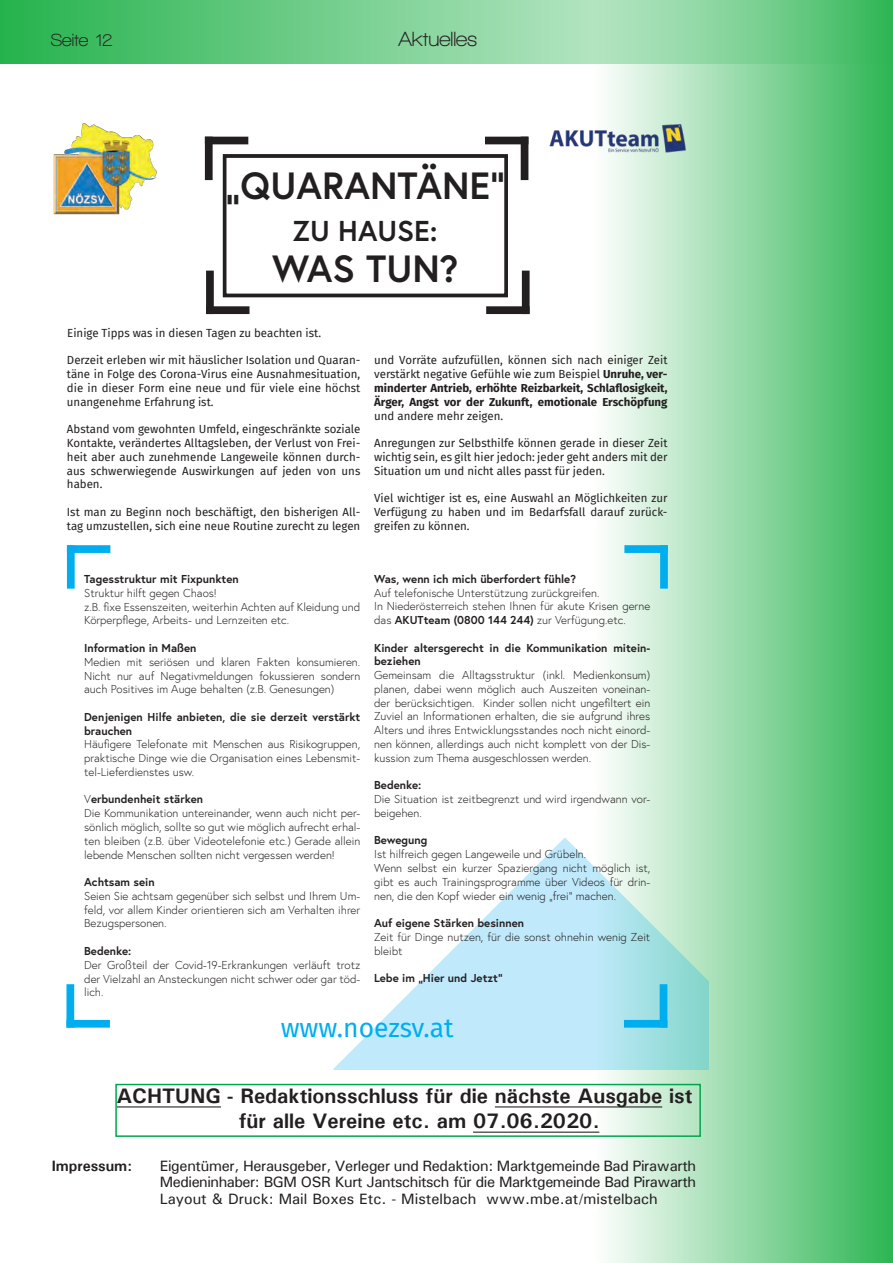
<style>
.page{position:relative;width:893px;height:1263px;background:#fff}
.page>*{position:absolute;margin:0;border:0;box-sizing:border-box;transform-origin:0 0}
.t1{font:700 37.8px "Europa";color:#231f20}
.t2{font:700 28.65px "Europa";color:#231f20}
.t3{font:26.4px "Fira Sans";color:#00aeef}
.t4{font:700 21px/25.2px "Univers";color:#231f20}
.t5{font:700 21px "Walkway";color:#231f20}
.t6{font:700 18px "Walkway";color:#231f20}
.t7{font:500 15px/16.5px "Univers";color:#231f20;text-align:justify}
.t8{font:700 15px "Univers";color:#231f20}
.t9{font:300 11.55px/13.8px "Europa";color:#231f20}
.t10{font:11.55px/13.8px "Fira Sans";color:#231f20;text-align:justify}
.t11{font:700 11.55px/13.8px "Fira Sans";color:#231f20;text-align:justify}
.t12{font:700 11.55px "Europa";color:#231f20}
.s1{font-weight:400}
.s2{font-weight:700}
</style>
<div class="page">
<svg style="left:595px;top:64px;width:298px;height:1199px;background:#8ed7a3"></svg>
<svg style="left:0;top:0;width:893px;height:64px;background:#70cc8a"></svg>
<hr style="left:117px;top:1106px;width:104px;height:1px;background:#231f20">
<hr style="left:495px;top:1106px;width:167px;height:1px;background:#231f20">
<hr style="left:473px;top:1131px;width:126px;height:2px;background:#231f20">
<div style="left:115px;top:1084px;width:586px;height:53px;border:2px solid #00a54f"></div>
<div style="left:223px;top:154px;width:285px;height:143px;border:4px solid #231f20"></div>
<div style="left:205px;top:137px;width:8px;height:43px;background:#231f20"></div>
<div style="left:205px;top:137px;width:43px;height:7px;background:#231f20"></div>
<div style="left:485px;top:137px;width:43px;height:7px;background:#231f20"></div>
<div style="left:521px;top:137px;width:7px;height:43px;background:#231f20"></div>
<div style="left:522px;top:271px;width:8px;height:43px;background:#231f20"></div>
<div style="left:486px;top:306px;width:44px;height:8px;background:#231f20"></div>
<div style="left:206px;top:306px;width:43px;height:8px;background:#231f20"></div>
<div style="left:206px;top:271px;width:8px;height:43px;background:#231f20"></div>
<img style="left:53px;top:123px;width:105px;height:91px">
<img style="left:549px;top:124px;width:136px;height:28px">
<div style="left:67px;top:545px;width:8px;height:44px;background:#00aeef"></div>
<div style="left:67px;top:545px;width:43px;height:8px;background:#00aeef"></div>
<div style="left:624px;top:545px;width:44px;height:8px;background:#00aeef"></div>
<div style="left:660px;top:545px;width:8px;height:44px;background:#00aeef"></div>
<div style="left:66px;top:1020px;width:44px;height:8px;background:#00aeef"></div>
<div style="left:66px;top:984px;width:8px;height:44px;background:#00aeef"></div>
<svg style="left:333px;top:837px;width:376px;height:232px"></svg>
<p class="t6" style="left:51px;top:30px;width:63px">Seite 12</p>
<p class="t5" style="left:398px;top:28px;width:81px">Aktuelles</p>
<p class="t1" style="left:225px;top:160px;width:281px">„QUARANTÄNE“</p>
<p class="t2" style="left:293px;top:211px;width:146px">ZU HAUSE:</p>
<p class="t1" style="left:272px;top:243px;width:188px">WAS TUN?</p>
<p class="t10" style="left:67px;top:326px;width:255px">Einige Tipps was in diesen Tagen zu beachten ist.</p>
<p class="t10" style="left:67px;top:353px;width:295px">Derzeit erleben wir mit häuslicher Isolation und Quaran&shy;täne in Folge des Corona-Virus eine Ausnahmesituation, die in dieser Form eine neue und für viele eine höchst unangenehme Erfahrung ist.</p>
<p class="t10" style="left:67px;top:422px;width:295px">Abstand vom gewohnten Umfeld, eingeschränkte soziale Kontakte, verändertes Alltagsleben, der Verlust von Frei&shy;heit aber auch zunehmende Langeweile können durch&shy;aus schwerwiegende Auswirkungen auf jeden von uns haben.</p>
<p class="t10" style="left:67px;top:505px;width:295px">Ist man zu Beginn noch beschäftigt, den bisherigen All&shy;tag umzustellen, sich eine neue Routine zurecht zu legen</p>
<p class="t11" style="left:374px;top:353px;width:295px"><span class="s1">und Vorräte aufzufüllen, können sich nach einiger Zeit verstärkt negative Gefühle wie zum Beispiel</span> Unruhe, ver&shy;minderter Antrieb, erhöhte Reizbarkeit, Schlaflosigkeit, Ärger, Angst vor der Zukunft, emotionale Erschöpfung <span class="s1">und andere mehr zeigen.</span></p>
<p class="t10" style="left:374px;top:436px;width:295px">Anregungen zur Selbsthilfe können gerade in dieser Zeit wichtig sein, es gilt hier jedoch: jeder geht anders mit der Situation um und nicht alles passt für jeden.</p>
<p class="t10" style="left:374px;top:491px;width:295px">Viel wichtiger ist es, eine Auswahl an Möglichkeiten zur Verfügung zu haben und im Bedarfsfall darauf zurück&shy;greifen zu können.</p>
<p class="t9" style="left:374px;top:572px;width:278px"><span class="s2">Was, wenn ich mich überfordert fühle?<br></span>Auf telefonische Unterstützung zurückgreifen.<br>In Niederösterreich stehen Ihnen für akute Krisen gerne das <span class="s2">AKUTteam (0800 144 244)</span> zur Verfügung.etc.</p>
<p class="t9" style="left:374px;top:640px;width:278px"><span class="s2">Kinder altersgerecht in die Kommunikation mitein&shy;beziehen<br></span>Gemeinsam die Alltagsstruktur (inkl. Medienkonsum) planen, dabei wenn möglich auch Auszeiten voneinan&shy;der berücksichtigen. Kinder sollen nicht ungefiltert ein Zuviel an Informationen erhalten, die sie aufgrund ihres Alters und ihres Entwicklungsstandes noch nicht einord&shy;nen können, allerdings auch nicht komplett von der Dis&shy;kussion zum Thema ausgeschlossen werden.</p>
<p class="t9" style="left:374px;top:778px;width:278px"><span class="s2">Bedenke:<br></span>Die Situation ist zeitbegrenzt und wird irgendwann vor&shy;beigehen.</p>
<p class="t9" style="left:374px;top:833px;width:278px"><span class="s2">Bewegung<br></span>Ist hilfreich gegen Langeweile und Grübeln.<br>Wenn selbst ein kurzer Spaziergang nicht möglich ist, gibt es auch Trainingsprogramme über Videos für drin&shy;nen, die den Kopf wieder ein wenig „frei“ machen.</p>
<p class="t9" style="left:374px;top:916px;width:278px"><span class="s2">Auf eigene Stärken besinnen<br></span>Zeit für Dinge nutzen, für die sonst ohnehin wenig Zeit bleibt</p>
<p class="t12" style="left:374px;top:970px;width:130px">Lebe im „Hier und Jetzt“</p>
<p class="t3" style="left:281px;top:1008px;width:175px">www.noezsv.at</p>
<p class="t9" style="left:84px;top:572px;width:278px"><span class="s2">Tagesstruktur mit Fixpunkten<br></span>Struktur hilft gegen Chaos!<br>z.B. fixe Essenszeiten, weiterhin Achten auf Kleidung und Körperpflege, Arbeits- und Lernzeiten etc.</p>
<p class="t9" style="left:84px;top:641px;width:278px"><span class="s2">Information in Maßen<br></span>Medien mit seriösen und klaren Fakten konsumieren.<br>Nicht nur auf Negativmeldungen fokussieren sondern auch Positives im Auge behalten (z.B. Genesungen)</p>
<p class="t9" style="left:84px;top:710px;width:278px"><span class="s2">Denjenigen Hilfe anbieten, die sie derzeit verstärkt brauchen<br></span>Häufigere Telefonate mit Menschen aus Risikogruppen, praktische Dinge wie die Organisation eines Lebensmit&shy;tel-Lieferdienstes usw.</p>
<p class="t9" style="left:84px;top:792px;width:278px">V<span class="s2">erbundenheit stärken<br></span>Die Kommunikation untereinander, wenn auch nicht per&shy;sönlich möglich, sollte so gut wie möglich aufrecht erhal&shy;ten bleiben (z.B. über Videotelefonie etc.) Gerade allein lebende Menschen sollten nicht vergessen werden!</p>
<p class="t9" style="left:84px;top:875px;width:278px"><span class="s2">Achtsam sein<br></span>Seien Sie achtsam gegenüber sich selbst und Ihrem Um&shy;feld, vor allem Kinder orientieren sich am Verhalten ihrer Bezugspersonen.</p>
<p class="t9" style="left:84px;top:944px;width:278px"><span class="s2">Bedenke:<br></span>Der Großteil der Covid-19-Erkrankungen verläuft trotz der Vielzahl an Ansteckungen nicht schwer oder gar töd&shy;lich.</p>
<p class="t4" style="left:239px;top:1082px;width:455px;text-indent:-122px">ACHTUNG - Redaktionsschluss für die nächste Ausgabe ist für alle Vereine etc. am 07.06.2020.</p>
<p class="t8" style="left:52px;top:1156px;width:82px">Impressum:</p>
<p class="t7" style="left:160px;top:1157px;width:538px">Eigentümer, Herausgeber, Verleger und Redaktion: Marktgemeinde Bad Pirawarth Medieninhaber: BGM OSR Kurt Jantschitsch für die Marktgemeinde Bad Pirawarth Layout &amp; Druck: Mail Boxes Etc. - Mistelbach www.mbe.at/mistelbach</p>
</div>
